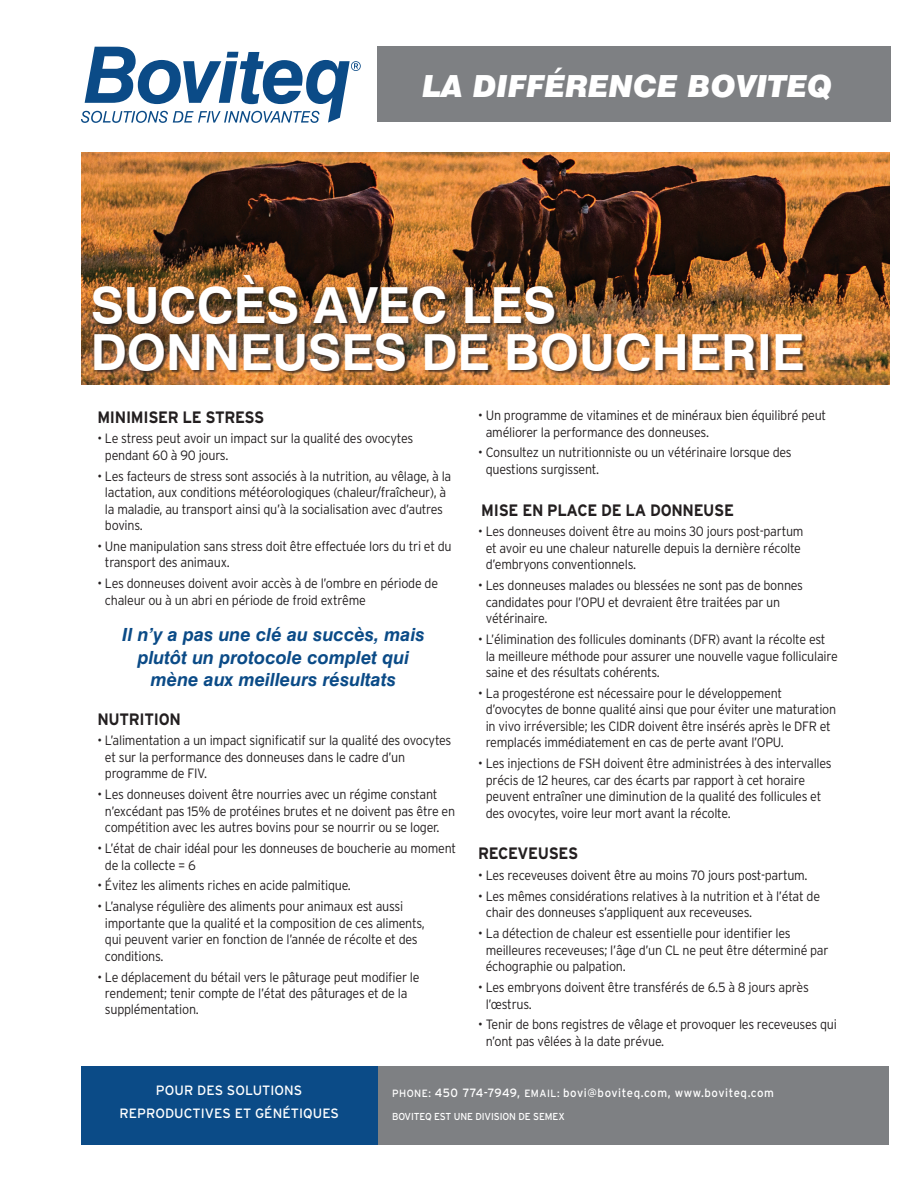
<style>
.page{position:relative;width:918px;height:1188px;background:#fff}
.page>*{position:absolute;margin:0;border:0;box-sizing:border-box;transform-origin:0 0}
.t1{font:700 49.8px/46.5px "Swiss 721 BT";color:#fff}
.t2{font:italic 900 30.6px "Swiss 721 BT";color:#fff}
.t3{font:italic 700 18.15px/22.6px "Swiss 721 BT";color:#0b4b87;text-align:center}
.t4{font:700 16.5px "Interstate";letter-spacing:-.02em;color:#231f20;scale:.93 1}
.t5{font:300 13.5px/16.5px "Interstate";letter-spacing:-.02em;color:#231f20;scale:.93 1}
.t6{font:13.5px/23px "Interstate";letter-spacing:.005em;color:#fff;text-align:center}
.t7{font:12px "Interstate";letter-spacing:.05em;color:#fff;scale:.95 1}
.t8{font:10.05px "Interstate";letter-spacing:-.01em;color:#fff;scale:.95 1}
.s1{font-size:10.5px}
</style>
<div class="page">
<svg style="left:81px;top:47px;width:280px;height:76px"></svg>
<div style="left:377px;top:46px;width:514px;height:76px;background:#7e8083"></div>
<img style="left:81px;top:152px;width:809px;height:232px">
<div style="left:93px;top:276px;width:714px;height:99px;background:#231f20;opacity:.75"></div>
<div style="left:81px;top:1066px;width:345px;height:79px;background:#0b4b87"></div>
<div style="left:378px;top:1066px;width:511px;height:79px;background:#7e8083"></div>
<p class="t2" style="left:422px;top:67px;width:411px">LA DIFFÉRENCE BOVITEQ</p>
<p class="t1" style="left:91px;top:282px;width:715px">SUCCÈS AVEC LES<br>DONNEUSES DE BOUCHERIE</p>
<h1 class="t4" style="left:97px;top:407px;width:181px">MINIMISER LE STRESS</h1>
<p class="t5" style="left:105px;top:430px;width:333px;text-indent:-7px">• Le stress peut avoir un impact sur la qualité des ovocytes pendant 60 à 90 jours.</p>
<p class="t5" style="left:105px;top:468px;width:374px;text-indent:-7px">• Les facteurs de stress sont associés à la nutrition, au vêlage, à la lactation, aux conditions météorologiques (chaleur/fraîcheur), à la maladie, au transport ainsi qu’à la socialisation avec d’autres bovins.</p>
<p class="t5" style="left:105px;top:538px;width:374px;text-indent:-7px">• Une manipulation sans stress doit être effectuée lors du tri et du transport des animaux.</p>
<p class="t5" style="left:105px;top:575px;width:360px;text-indent:-7px">• Les donneuses doivent avoir accès à de l’ombre en période de chaleur ou à un abri en période de froid extrême</p>
<h2 class="t3" style="left:122px;top:623px;width:304px">Il n’y a pas une clé au succès, mais plutôt un protocole complet qui mène aux meilleurs résultats</h2>
<h3 class="t4" style="left:97px;top:709px;width:91px">NUTRITION</h3>
<p class="t5" style="left:105px;top:732px;width:374px;text-indent:-7px">• L’alimentation a un impact signifcatif sur la qualité des ovocytes et sur la performance des donneuses dans le cadre d’un programme de FIV.</p>
<p class="t5" style="left:105px;top:786px;width:378px;text-indent:-7px">• Les donneuses doivent être nourries avec un régime constant n’excédant pas 15% de protéines brutes et ne doivent pas être en compétition avec les autres bovins pour se nourrir ou se loger.</p>
<p class="t5" style="left:105px;top:840px;width:379px;text-indent:-7px">• L’état de chair idéal pour les donneuses de boucherie au moment de la collecte = 6</p>
<p class="t5" style="left:97px;top:877px;width:274px">• Évitez les aliments riches en acide palmitique.</p>
<p class="t5" style="left:105px;top:898px;width:346px;text-indent:-7px">• L’analyse régulière des aliments pour animaux est aussi importante que la qualité et la composition de ces aliments, qui peuvent varier en fonction de l’année de récolte et des conditions.</p>
<p class="t5" style="left:105px;top:968px;width:340px;text-indent:-7px">• Le déplacement du bétail vers le pâturage peut modifer le rendement; tenir compte de l’état des pâturages et de la supplémentation.</p>
<p class="t5" style="left:486px;top:407px;width:368px;text-indent:-7px">• Un programme de vitamines et de minéraux bien équilibré peut améliorer la performance des donneuses.</p>
<p class="t5" style="left:486px;top:444px;width:331px;text-indent:-7px">• Consultez un nutritionniste ou un vétérinaire lorsque des questions surgissent.</p>
<h4 class="t4" style="left:481px;top:500px;width:273px">MISE EN PLACE DE LA DONNEUSE</h4>
<p class="t5" style="left:486px;top:523px;width:343px;text-indent:-7px">• Les donneuses doivent être au moins 30 jours post-partum et avoir eu une chaleur naturelle depuis la dernière récolte d’embryons conventionnels.</p>
<p class="t5" style="left:486px;top:577px;width:343px;text-indent:-7px">• Les donneuses malades ou blessées ne sont pas de bonnes candidates pour l’OPU et devraient être traitées par un vétérinaire.</p>
<p class="t5" style="left:486px;top:631px;width:380px;text-indent:-7px">• L’élimination des follicules dominants (DFR) avant la récolte est la meilleure méthode pour assurer une nouvelle vague folliculaire saine et des résultats cohérents.</p>
<p class="t5" style="left:486px;top:685px;width:378px;text-indent:-7px">• La progestérone est nécessaire pour le développement d’ovocytes de bonne qualité ainsi que pour éviter une maturation in vivo irréversible; les CIDR doivent être insérés après le DFR et remplacés immédiatement en cas de perte avant l’OPU.</p>
<p class="t5" style="left:486px;top:755px;width:374px;text-indent:-7px">• Les injections de FSH doivent être administrées à des intervalles précis de 12 heures, car des écarts par rapport à cet horaire peuvent entraîner une diminution de la qualité des follicules et des ovocytes, voire leur mort avant la récolte.</p>
<h5 class="t4" style="left:478px;top:843px;width:109px">RECEVEUSES</h5>
<p class="t5" style="left:478px;top:867px;width:356px">• Les receveuses doivent être au moins 70 jours post-partum.</p>
<p class="t5" style="left:486px;top:888px;width:361px;text-indent:-7px">• Les mêmes considérations relatives à la nutrition et à l’état de chair des donneuses s’appliquent aux receveuses.</p>
<p class="t5" style="left:486px;top:925px;width:370px;text-indent:-7px">• La détection de chaleur est essentielle pour identifer les meilleures receveuses; l’âge d’un CL ne peut être déterminé par échographie ou palpation.</p>
<p class="t5" style="left:486px;top:979px;width:349px;text-indent:-7px">• Les embryons doivent être transférés de 6.5 à 8 jours après l’œstrus.</p>
<p class="t5" style="left:486px;top:1016px;width:379px;text-indent:-7px">• Tenir de bons registres de vêlage et provoquer les receveuses qui n’ont pas vêlées à la date prévue.</p>
<p class="t6" style="left:119px;top:1079px;width:221px">POUR DES SOLUTIONS<br>REPRODUCTIVES ET GÉNÉTIQUES</p>
<p class="t7" style="left:392px;top:1085px;width:404px"><span class="s1">PHONE:</span> 450 774-7949, <span class="s1">EMAIL:</span> bovi@boviteq.com, www.boviteq.com</p>
<p class="t8" style="left:392px;top:1110px;width:183px">BOVITEQ EST UNE DIVISION DE SEMEX</p>
</div>
